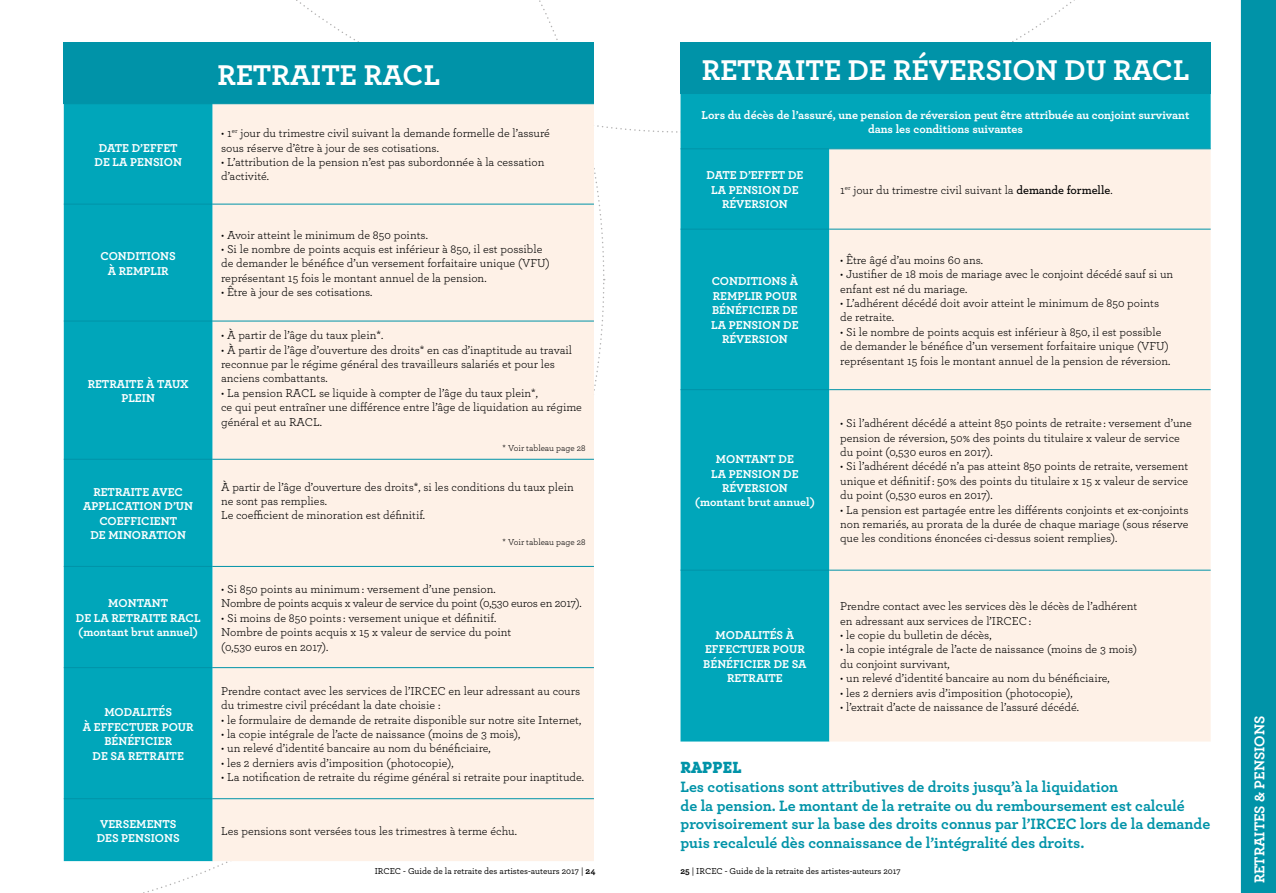
<style>
.page{position:relative;width:1276px;height:893px;background:#fff}
.page>*{position:absolute;margin:0;border:0;box-sizing:border-box;transform-origin:0 0}
.t1{font:700 30px "Archer";color:#fff}
.t2{font:700 15.75px/18.9px "Archer";color:#0093a8}
.t3{font:700 15.75px "Lubalin Graph IT Cby BT";color:#0093a8}
.t4{font:700 15px "Archer";color:#fff}
.t5{font:12px/14.4px "Archer";color:#000}
.t6{font:700 12px/14.4px "Archer";color:#fff;text-align:center}
.t7{font:12px/14.4px "Archer";letter-spacing:-.02em;color:#000}
.t8{font:500 9px "Archer";color:#000}
.t9{font:9px "Archer";color:#000}
.s1{font-weight:600}
.s2{font-weight:700}
</style>
<div class="page">
<svg style="left:688px;top:0;width:553px;height:133px"></svg>
<svg style="left:63px;top:0;width:621px;height:133px"></svg>
<div style="left:1241px;top:0;width:35px;height:893px;background:#0093a8"></div>
<div style="left:64px;top:43px;width:530px;height:61px;background:#0093a8"></div>
<div style="left:64px;top:104px;width:149px;height:757px;background:#00a6ba"></div>
<div style="left:213px;top:104px;width:381px;height:757px;background:#fef1e7"></div>
<hr style="left:64px;top:204px;width:149px;height:1px;background:#0093a8">
<hr style="left:213px;top:204px;width:381px;height:1px;background:#0093a8">
<hr style="left:64px;top:321px;width:149px;height:1px;background:#0093a8">
<hr style="left:213px;top:321px;width:381px;height:1px;background:#0093a8">
<hr style="left:64px;top:459px;width:149px;height:1px;background:#0093a8">
<hr style="left:213px;top:459px;width:381px;height:1px;background:#0093a8">
<hr style="left:64px;top:566px;width:149px;height:1px;background:#0093a8">
<hr style="left:213px;top:566px;width:381px;height:1px;background:#0093a8">
<hr style="left:64px;top:667px;width:149px;height:1px;background:#0093a8">
<hr style="left:213px;top:667px;width:381px;height:1px;background:#0093a8">
<hr style="left:64px;top:798px;width:149px;height:1px;background:#0093a8">
<hr style="left:213px;top:798px;width:381px;height:1px;background:#0093a8">
<div style="left:680px;top:43px;width:530px;height:51px;background:#0093a8"></div>
<div style="left:680px;top:94px;width:530px;height:647px;background:#00a6ba"></div>
<div style="left:829px;top:149px;width:381px;height:592px;background:#fef1e7"></div>
<hr style="left:680px;top:148px;width:149px;height:1px;background:#0093a8">
<hr style="left:829px;top:148px;width:381px;height:1px;background:#0093a8">
<hr style="left:680px;top:229px;width:149px;height:1px;background:#0093a8">
<hr style="left:829px;top:229px;width:381px;height:1px;background:#0093a8">
<hr style="left:680px;top:389px;width:149px;height:1px;background:#0093a8">
<hr style="left:829px;top:389px;width:381px;height:1px;background:#0093a8">
<hr style="left:680px;top:570px;width:149px;height:1px;background:#0093a8">
<hr style="left:829px;top:570px;width:381px;height:1px;background:#0093a8">
<p class="t6" style="left:94px;top:140px;width:89px">DATE D’EFFET<br>DE LA PENSION</p>
<p class="t6" style="left:101px;top:248px;width:77px">CONDITIONS<br>À REMPLIR</p>
<p class="t6" style="left:88px;top:376px;width:102px">RETRAITE À TAUX<br>PLEIN</p>
<h1 class="t1" style="left:218px;top:51px;width:224px">RETRAITE RACL</h1>
<p class="t5" style="left:221px;top:125px;width:330px">• 1<sup>er</sup> jour du trimestre civil suivant la demande formelle de l’assuré sous réserve d’être à jour de ses cotisations.</p>
<p class="t5" style="left:221px;top:154px;width:325px">• L’attribution de la pension n’est pas subordonnée à la cessation d’activité.</p>
<p class="t5" style="left:221px;top:227px;width:208px">• Avoir atteint le minimum de 850 points.</p>
<p class="t5" style="left:221px;top:241px;width:330px">• Si le nombre de points acquis est inférieur à 850, il est possible de demander le bénéfice d’un versement forfaitaire unique (VFU) représentant 15 fois le montant annuel de la pension.</p>
<p class="t5" style="left:221px;top:284px;width:153px">• Être à jour de ses cotisations.</p>
<p class="t5" style="left:221px;top:327px;width:164px">• À partir de l’âge du taux plein*.</p>
<p class="t5" style="left:221px;top:342px;width:352px">• À partir de l’âge d’ouverture des droits* en cas d’inaptitude au travail reconnue par le régime général des travailleurs salariés et pour les anciens combattants.</p>
<p class="t5" style="left:221px;top:385px;width:362px">• La pension RACL se liquide à compter de l’âge du taux plein*,<br>ce qui peut entraîner une différence entre l’âge de liquidation au régime général et au RACL.</p>
<p class="t9" style="left:502px;top:442px;width:84px">* Voir tableau page 28</p>
<p class="t6" style="left:83px;top:484px;width:111px">RETRAITE AVEC<br>APPLICATION D’UN<br>COEFFICIENT<br>DE MINORATION</p>
<p class="t5" style="left:221px;top:479px;width:354px">À partir de l’âge d’ouverture des droits*, si les conditions du taux plein ne sont pas remplies.<br>Le coefficient de minoration est définitif.</p>
<p class="t9" style="left:502px;top:535px;width:84px">* Voir tableau page 28</p>
<p class="t6" style="left:76px;top:595px;width:126px">MONTANT<br>DE LA RETRAITE RACL (montant brut annuel)</p>
<p class="t6" style="left:83px;top:704px;width:112px">MODALITÉS<br>À EFFECTUER POUR<br>BÉNÉFICIER<br>DE SA RETRAITE</p>
<p class="t7" style="left:221px;top:581px;width:362px">• Si 850 points au minimum : versement d’une pension.<br>Nombre de points acquis x valeur de service du point (0,530 euros en 2017).</p>
<p class="t5" style="left:221px;top:610px;width:292px">• Si moins de 850 points : versement unique et définitif.<br>Nombre de points acquis x 15 x valeur de service du point (0,530 euros en 2017).</p>
<p class="t5" style="left:221px;top:683px;width:360px">Prendre contact avec les services de l’IRCEC en leur adressant au cours du trimestre civil précédant la date choisie :</p>
<p class="t5" style="left:221px;top:712px;width:362px">• le formulaire de demande de retraite disponible sur notre site Internet,</p>
<p class="t5" style="left:221px;top:726px;width:300px">• la copie intégrale de l’acte de naissance (moins de 3 mois),</p>
<p class="t5" style="left:221px;top:741px;width:271px">• un relevé d’identité bancaire au nom du bénéficiaire,</p>
<p class="t5" style="left:221px;top:755px;width:234px">• les 2 derniers avis d’imposition (photocopie),</p>
<p class="t5" style="left:221px;top:769px;width:364px">• La notification de retraite du régime général si retraite pour inaptitude.</p>
<p class="t6" style="left:97px;top:815px;width:84px;text-align:left">VERSEMENTS<br>DES PENSIONS</p>
<p class="t5" style="left:221px;top:823px;width:297px">Les pensions sont versées tous les trimestres à terme échu.</p>
<h1 class="t1" style="left:702px;top:46px;width:489px">RETRAITE DE RÉVERSION DU RACL</h1>
<p class="t6" style="left:701px;top:107px;width:489px">Lors du décès de l’assuré, une pension de réversion peut être attribuée au conjoint survivant dans les conditions suivantes</p>
<p class="t6" style="left:706px;top:167px;width:98px">DATE D’EFFET DE<br>LA PENSION DE<br>RÉVERSION</p>
<p class="t5" style="left:840px;top:182px;width:274px">1<sup>er</sup> jour du trimestre civil suivant la <span class="s1">demande formelle</span>.</p>
<p class="t6" style="left:711px;top:273px;width:89px">CONDITIONS À<br>REMPLIR POUR<br>BÉNÉFICIER DE<br>LA PENSION DE<br>RÉVERSION</p>
<p class="t6" style="left:695px;top:451px;width:122px">MONTANT DE<br>LA PENSION DE<br>RÉVERSION<br>(montant brut annuel)</p>
<p class="t6" style="left:703px;top:627px;width:105px">MODALITÉS À<br>EFFECTUER POUR<br>BÉNÉFICIER DE SA<br>RETRAITE</p>
<p class="t5" style="left:840px;top:252px;width:144px">• Être âgé d’au moins 60 ans.</p>
<p class="t5" style="left:840px;top:266px;width:335px">• Justifier de 18 mois de mariage avec le conjoint décédé sauf si un enfant est né du mariage.</p>
<p class="t5" style="left:840px;top:295px;width:320px">• L’adhérent décédé doit avoir atteint le minimum de 850 points de retraite.</p>
<p class="t5" style="left:840px;top:324px;width:332px">• Si le nombre de points acquis est inférieur à 850, il est possible de demander le bénéfice d’un versement forfaitaire unique (VFU) représentant 15 fois le montant annuel de la pension de réversion.</p>
<p class="t5" style="left:840px;top:415px;width:353px">• Si l’adhérent décédé a atteint 850 points de retraite : versement d’une pension de réversion, 50% des points du titulaire x valeur de service du point (0,530 euros en 2017).</p>
<p class="t5" style="left:840px;top:459px;width:350px;text-align:justify">• Si l’adhérent décédé n’a pas atteint 850 points de retraite, versement unique et définitif : 50% des points du titulaire x 15 x valeur de service du point (0,530 euros en 2017).</p>
<p class="t5" style="left:840px;top:502px;width:350px;text-align:justify">• La pension est partagée entre les différents conjoints et ex-conjoints non remariés, au prorata de la durée de chaque mariage (sous réserve que les conditions énoncées ci-dessus soient remplies).</p>
<p class="t5" style="left:840px;top:598px;width:298px">Prendre contact avec les services dès le décès de l’adhérent en adressant aux services de l’IRCEC :</p>
<p class="t5" style="left:840px;top:627px;width:153px">• le copie du bulletin de décès,</p>
<p class="t5" style="left:840px;top:642px;width:298px">• la copie intégrale de l’acte de naissance (moins de 3 mois) du conjoint survivant,</p>
<p class="t5" style="left:840px;top:670px;width:271px">• un relevé d’identité bancaire au nom du bénéficiaire,</p>
<p class="t5" style="left:840px;top:685px;width:234px">• les 2 derniers avis d’imposition (photocopie),</p>
<p class="t5" style="left:840px;top:699px;width:240px">• l’extrait d’acte de naissance de l’assuré décédé.</p>
<h2 class="t3" style="left:680px;top:757px;width:63px">RAPPEL</h2>
<p class="t2" style="left:680px;top:776px;width:531px">Les cotisations sont attributives de droits jusqu’à la liquidation<br>de la pension. Le montant de la retraite ou du remboursement est calculé provisoirement sur la base des droits connus par l’IRCEC lors de la demande puis recalculé dès connaissance de l’intégralité des droits.</p>
<p class="t8" style="left:375px;top:865px;width:222px">IRCEC - Guide de la retraite des artistes-auteurs 2017 | <span class="s2">24</span></p>
<p class="t8" style="left:680px;top:865px;width:222px"><span class="s2">25</span> | IRCEC - Guide de la retraite des artistes-auteurs 2017</p>
<p class="t4" style="left:1247px;top:883px;width:169px;rotate:-90deg">RETRAITES &amp; PENSIONS</p>
</div>
